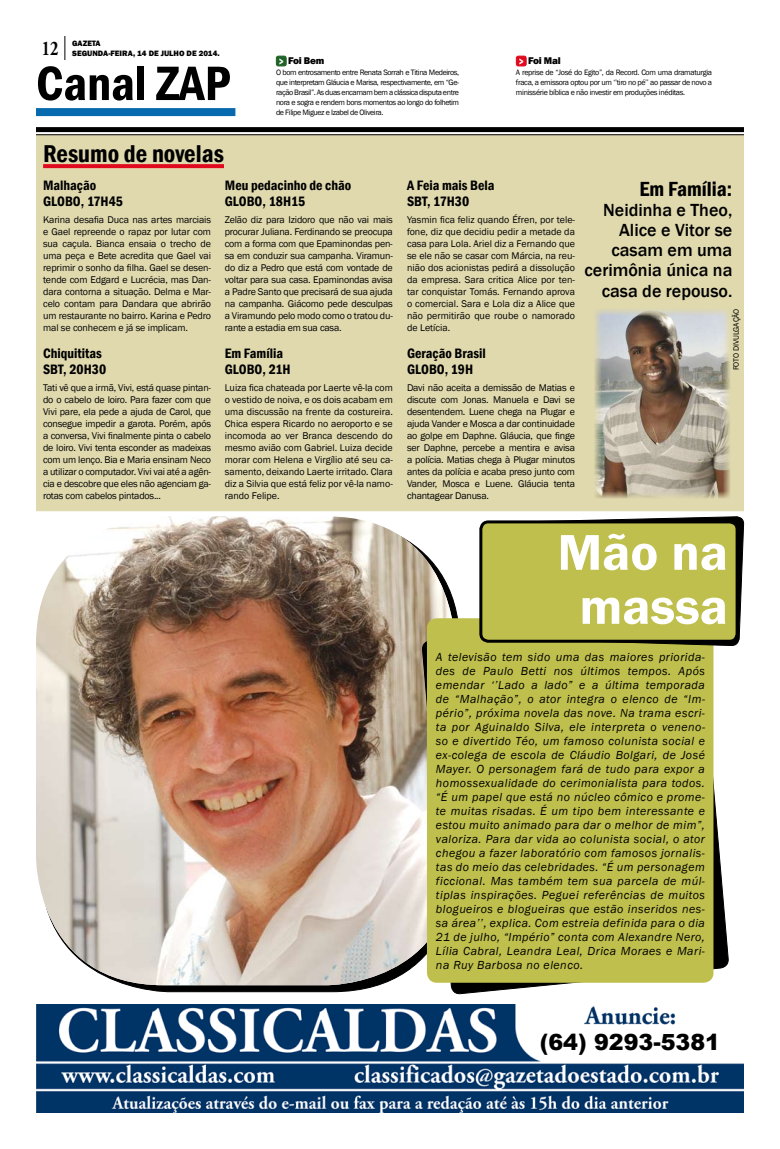
<style>
.page{position:relative;width:780px;height:1149px;background:#fff}
.page>*{position:absolute;margin:0;border:0;box-sizing:border-box;transform-origin:0 0}
.t1{font:600 52px/54px "Franklin Gothic";color:#fff;text-align:center}
.t2{font:600 condensed 50px "Franklin Gothic";color:#000}
.t3{font:600 condensed 25px "Franklin Gothic";color:#000}
.t4{font:900 22.2px "Arial";color:#000}
.t5{font:600 condensed 21px "Franklin Gothic";color:#000}
.t6{font:700 20.8px "Adobe Garamond Pro";color:#000;scale:.77 1}
.t7{font:500 18px/20px "Franklin Gothic";color:#000;text-align:right}
.t8{font:600 condensed 14px/16px "Franklin Gothic";color:#000}
.t9{font:italic 12px/14px "Franklin Gothic";letter-spacing:.04em;color:#000;text-align:justify}
.t10{font:10px/12px "Franklin Gothic";letter-spacing:-.02em;color:#000;text-align:justify}
.t11{font:800 10px "Franklin Gothic";letter-spacing:-.02em;color:#000}
.t12{font:8px/10px "Franklin Gothic";letter-spacing:-.05em;color:#000;text-align:justify}
.t13{font:800 8px/10px "Franklin Gothic";color:#000}
.s1{font-family:"Arial";font-weight:900;color:#fff}
</style>
<div class="page">
<div style="left:36px;top:134px;width:708px;height:377px;background:#e0d9ae;border:1px solid #e0d9ae"></div>
<svg style="left:43px;top:164px;width:181px;height:4px"></svg>
<img style="left:604px;top:318px;width:115px;height:169px">
<svg style="left:604px;top:487px;width:115px;height:7px"></svg>
<svg style="left:594px;top:318px;width:10px;height:176px"></svg>
<svg style="left:719px;top:318px;width:11px;height:176px"></svg>
<svg style="left:596px;top:310px;width:133px;height:8px"></svg>
<svg style="left:64px;top:36px;width:1px;height:24px"></svg>
<div style="left:36px;top:108px;width:199px;height:8px;background:#0769ae"></div>
<div style="left:276px;top:56px;width:10px;height:10px;background:#1f6327;border-radius:2px"></div>
<div style="left:276px;top:56px;width:10px;height:10px;border:1px solid #1f6327;border-radius:2px"></div>
<div style="left:516px;top:56px;width:10px;height:10px;background:#e0091d;border-radius:2px"></div>
<div style="left:516px;top:56px;width:10px;height:10px;border:1px solid #e0091d;border-radius:2px"></div>
<div style="left:36px;top:127px;width:708px;height:5px;background:#000"></div>
<hr style="left:36px;top:134px;width:708px;height:1px;background:#000">
<img style="left:36px;top:1004px;width:708px;height:108px">
<img style="left:36px;top:516px;width:419px;height:468px">
<svg style="left:416px;top:614px;width:313px;height:380px"></svg>
<div style="left:428px;top:619px;width:284px;height:361px;background:#bfbf4d;border-radius:9px"></div>
<div style="left:427px;top:618px;width:286px;height:364px;border:3px solid #bfbf4d;border-radius:9px"></div>
<svg style="left:473px;top:494px;width:272px;height:165px"></svg>
<div style="left:481px;top:521px;width:256px;height:120px;background:#bfbf4d;border-radius:8px"></div>
<div style="left:479px;top:520px;width:259px;height:122px;border:3px solid #000;border-radius:8px"></div>
<h3 class="t6" style="left:42px;top:36px;width:23px">12</h3>
<p class="t13" style="left:72px;top:38px;width:149px">GAZETA<br>SEGUNDA-FEIRA, 14 DE JULHO DE 2014.</p>
<h2 class="t2" style="left:36px;top:50px;width:196px">Canal ZAP</h2>
<p class="t12" style="left:276px;top:67px;width:185px">O bom entrosamento entre Renata Sorrah e Titina Medeiros, que interpretam Gláucia e Marisa, respectivamente, em “Ge&shy;ração Brasil”. As duas encarnam bem a clássica disputa entre nora e sogra e rendem bons momentos ao longo do folhetim de Filipe Miguez e Izabel de Oliveira.</p>
<p class="t11" style="left:279px;top:55px;width:47px"><span class="s1">&gt;</span> Foi Bem</p>
<p class="t11" style="left:519px;top:55px;width:43px"><span class="s1">&gt;</span> Foi Mal</p>
<p class="t12" style="left:516px;top:67px;width:198px">A reprise de “José do Egito”, da Record. Com uma dramaturgia fraca, a emissora optou por um ‘’tiro no pé’’ ao passar de novo a minissérie bíblica e não investir em produções inéditas.</p>
<h3 class="t3" style="left:43px;top:136px;width:182px">Resumo de novelas</h3>
<h3 class="t8" style="left:43px;top:177px;width:81px">Malhação<br>GLOBO, 17H45</h3>
<p class="t10" style="left:43px;top:214px;width:169px">Karina desafia Duca nas artes marciais e Gael repreende o rapaz por lutar com sua caçula. Bianca ensaia o trecho de uma peça e Bete acredita que Gael vai reprimir o sonho da filha. Gael se desen&shy;tende com Edgard e Lucrécia, mas Dan&shy;dara contorna a situação. Delma e Mar&shy;celo contam para Dandara que abrirão um restaurante no bairro. Karina e Pedro mal se conhecem e já se implicam.</p>
<h3 class="t8" style="left:43px;top:345px;width:65px">Chiquititas<br>SBT, 20H30</h3>
<p class="t10" style="left:43px;top:382px;width:169px">Tati vê que a irmã, Vivi, está quase pintan&shy;do o cabelo de loiro. Para fazer com que Vivi pare, ela pede a ajuda de Carol, que consegue impedir a garota. Porém, após a conversa, Vivi finalmente pinta o cabelo de loiro. Vivi tenta esconder as madeixas com um lenço. Bia e Maria ensinam Neco a utilizar o computador. Vivi vai até a agên&shy;cia e descobre que eles não agenciam ga&shy;rotas com cabelos pintados...</p>
<h3 class="t8" style="left:225px;top:177px;width:128px">Meu pedacinho de chão<br>GLOBO, 18H15</h3>
<p class="t10" style="left:225px;top:214px;width:169px">Zelão diz para Izidoro que não vai mais procurar Juliana. Ferdinando se preocupa com a forma com que Epaminondas pen&shy;sa em conduzir sua campanha. Viramun&shy;do diz a Pedro que está com vontade de voltar para sua casa. Epaminondas avisa a Padre Santo que precisará de sua ajuda na campanha. Giácomo pede desculpas a Viramundo pelo modo como o tratou du&shy;rante a estadia em sua casa.</p>
<h3 class="t8" style="left:225px;top:345px;width:67px">Em Família<br>GLOBO, 21H</h3>
<p class="t10" style="left:225px;top:382px;width:169px">Luiza fica chateada por Laerte vê-la com o vestido de noiva, e os dois acabam em uma discussão na frente da costureira.<br>Chica espera Ricardo no aeroporto e se incomoda ao ver Branca descendo do mesmo avião com Gabriel. Luiza decide morar com Helena e Virgílio até seu ca&shy;samento, deixando Laerte irritado. Clara diz a Silvia que está feliz por vê-la namo&shy;rando Felipe.</p>
<h3 class="t8" style="left:407px;top:177px;width:89px">A Feia mais Bela<br>SBT, 17H30</h3>
<p class="t10" style="left:407px;top:214px;width:169px">Yasmin fica feliz quando Éfren, por tele&shy;fone, diz que decidiu pedir a metade da casa para Lola. Ariel diz a Fernando que se ele não se casar com Márcia, na reu&shy;nião dos acionistas pedirá a dissolução da empresa. Sara critica Alice por ten&shy;tar conquistar Tomás. Fernando aprova o comercial. Sara e Lola diz a Alice que não permitirão que roube o namorado de Letícia.</p>
<h3 class="t8" style="left:407px;top:345px;width:80px">Geração Brasil<br>GLOBO, 19H</h3>
<p class="t10" style="left:407px;top:382px;width:169px">Davi não aceita a demissão de Matias e discute com Jonas. Manuela e Davi se desentendem. Luene chega na Plugar e ajuda Vander e Mosca a dar continuidade ao golpe em Daphne. Gláucia, que finge ser Daphne, percebe a mentira e avisa a polícia. Matias chega à Plugar minutos antes da polícia e acaba preso junto com Vander, Mosca e Luene. Gláucia tenta chantagear Danusa.</p>
<h3 class="t5" style="left:639px;top:175px;width:94px">Em Família:</h3>
<h3 class="t7" style="left:584px;top:200px;width:149px">Neidinha e Theo,<br>Alice e Vitor se casam em uma cerimônia única na casa de repouso.</h3>
<p class="t12" style="left:731px;top:370px;width:62px;rotate:-90deg">foto divulgação</p>
<h1 class="t1" style="left:557px;top:526px;width:172px">Mão na massa</h1>
<p class="t9" style="left:436px;top:650px;width:270px">A televisão tem sido uma das maiores priorida&shy;des de Paulo Betti nos últimos tempos. Após emendar ‘’Lado a lado” e a última temporada de “Malhação”, o ator integra o elenco de “Im&shy;pério”, próxima novela das nove. Na trama escri&shy;ta por Aguinaldo Silva, ele interpreta o veneno&shy;so e divertido Téo, um famoso colunista social e ex-colega de escola de Cláudio Bolgari, de José Mayer. O personagem fará de tudo para expor a homossexualidade do cerimonialista para todos. “É um papel que está no núcleo cômico e prome&shy;te muitas risadas. É um tipo bem interessante e estou muito animado para dar o melhor de mim”, valoriza. Para dar vida ao colunista social, o ator chegou a fazer laboratório com famosos jornalis&shy;tas do meio das celebridades. “É um personagem ficcional. Mas também tem sua parcela de múl&shy;tiplas inspirações. Peguei referências de muitos blogueiros e blogueiras que estão inseridos nes&shy;sa área’’, explica. Com estreia definida para o dia 21 de julho, “Império” conta com Alexandre Nero, Lília Cabral, Leandra Leal, Drica Moraes e Mari&shy;na Ruy Barbosa no elenco.</p>
<h3 class="t4" style="left:539px;top:1026px;width:182px">(64) 9293-5381</h3>
</div>
